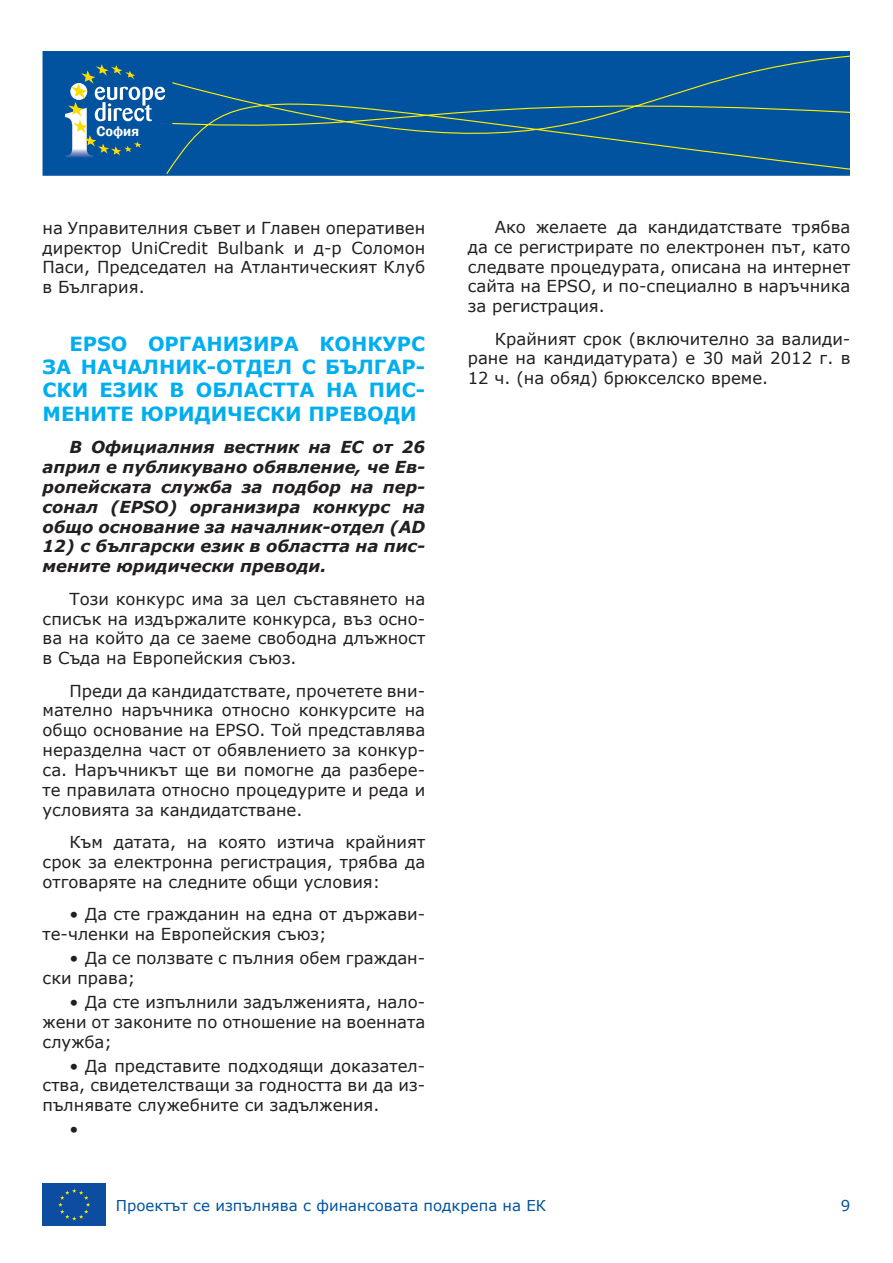
<style>
.page{position:relative;width:893px;height:1263px;background:#fff}
.page>*{position:absolute;margin:0;border:0;box-sizing:border-box;transform-origin:0 0}
.t1{font:700 19.5px/23.4px "Verdana";color:#00aeef;text-align:justify}
.t2{font:16.5px/19.8px "Verdana";color:#231f20;text-align:justify}
.t3{font:italic 700 16.5px/19.8px "Verdana";color:#231f20;text-align:justify}
.t4{font:15px "Verdana";color:#0153a0}
.t5{font:600 14.25px "Franklin Gothic";color:#fff}
</style>
<div class="page">
<div style="left:43px;top:51px;width:807px;height:125px;background:#0153a0"></div>
<svg style="left:128px;top:55px;width:722px;height:121px"></svg>
<div style="left:57px;top:57px;width:115px;height:110px;background:#0153a0;border-radius:10px"></div>
<svg style="left:65px;top:64px;width:100px;height:94px"></svg>
<div style="left:43px;top:1183px;width:63px;height:43px;background:#0d4da1"></div>
<svg style="left:58px;top:1189px;width:32px;height:31px"></svg>
<p class="t5" style="left:96px;top:123px;width:44px">София</p>
<p class="t2" style="left:43px;top:218px;width:384px">на Управителния съвет и Главен оперативен директор UniCredit Bulbank и д-р Соломон Паси, Председател на Атлантическият Клуб в България.</p>
<p class="t1" style="left:43px;top:331px;width:384px;text-indent:27px">EPSO ОРГАНИЗИРА КОНКУРС ЗА НАЧАЛНИК-ОТДЕЛ С БЪЛГАР-СКИ ЕЗИК В ОБЛАСТТА НА ПИС-МЕНИТЕ ЮРИДИЧЕСКИ ПРЕВОДИ</p>
<p class="t3" style="left:43px;top:437px;width:384px;text-indent:27px">В Официалния вестник на ЕС от 26 април е публикувано обявление, че Ев&shy;ропейската служба за подбор на пер&shy;сонал (EPSO) организира конкурс на общо основание за началник-отдел (AD</p>
<p class="t3" style="left:43px;top:536px;width:384px">12) с български език в областта на пис&shy;мените юридически преводи.</p>
<p class="t2" style="left:43px;top:589px;width:384px;text-indent:27px">Този конкурс има за цел съставянето на списък на издържалите конкурса, въз осно&shy;ва на който да се заеме свободна длъжност в Съда на Европейския съюз.</p>
<p class="t2" style="left:43px;top:681px;width:384px;text-indent:27px">Преди да кандидатствате, прочетете вни&shy;мателно наръчника относно конкурсите на общо основание на EPSO. Той представлява неразделна част от обявлението за конкур&shy;са. Наръчникът ще ви помогне да разбере&shy;те правилата относно процедурите и реда и условията за кандидатстване.</p>
<p class="t2" style="left:43px;top:832px;width:384px;text-indent:27px">Към датата, на която изтича крайният срок за електронна регистрация, трябва да отговаряте на следните общи условия:</p>
<p class="t2" style="left:43px;top:904px;width:384px;text-indent:27px">• Да сте гражданин на една от държави&shy;те-членки на Европейския съюз;</p>
<p class="t2" style="left:43px;top:948px;width:384px;text-indent:27px">• Да се ползвате с пълния обем граждан&shy;ски права;</p>
<p class="t2" style="left:43px;top:992px;width:384px;text-indent:27px">• Да сте изпълнили задълженията, нало&shy;жени от законите по отношение на военната служба;</p>
<p class="t2" style="left:43px;top:1055px;width:384px;text-indent:27px">• Да представите подходящи доказател&shy;ства, свидетелстващи за годността ви да из&shy;пълнявате служебните си задължения.</p>
<p class="t2" style="left:70px;top:1119px;width:10px">•</p>
<p class="t2" style="left:468px;top:217px;width:384px;text-indent:27px">Ако желаете да кандидатствате трябва да се регистрирате по електронен път, като следвате процедурата, описана на интернет сайта на EPSO, и по-специално в наръчника за регистрация.</p>
<p class="t2" style="left:468px;top:329px;width:384px;text-indent:27px">Крайният срок (включително за валиди&shy;ране на кандидатурата) е 30 май 2012 г. в 12 ч. (на обяд) брюкселско време.</p>
<p class="t4" style="left:116px;top:1195px;width:432px">Проектът се изпълнява с финансовата подкрепа на ЕК</p>
<p class="t4" style="left:841px;top:1195px;width:11px">9</p>
</div>
